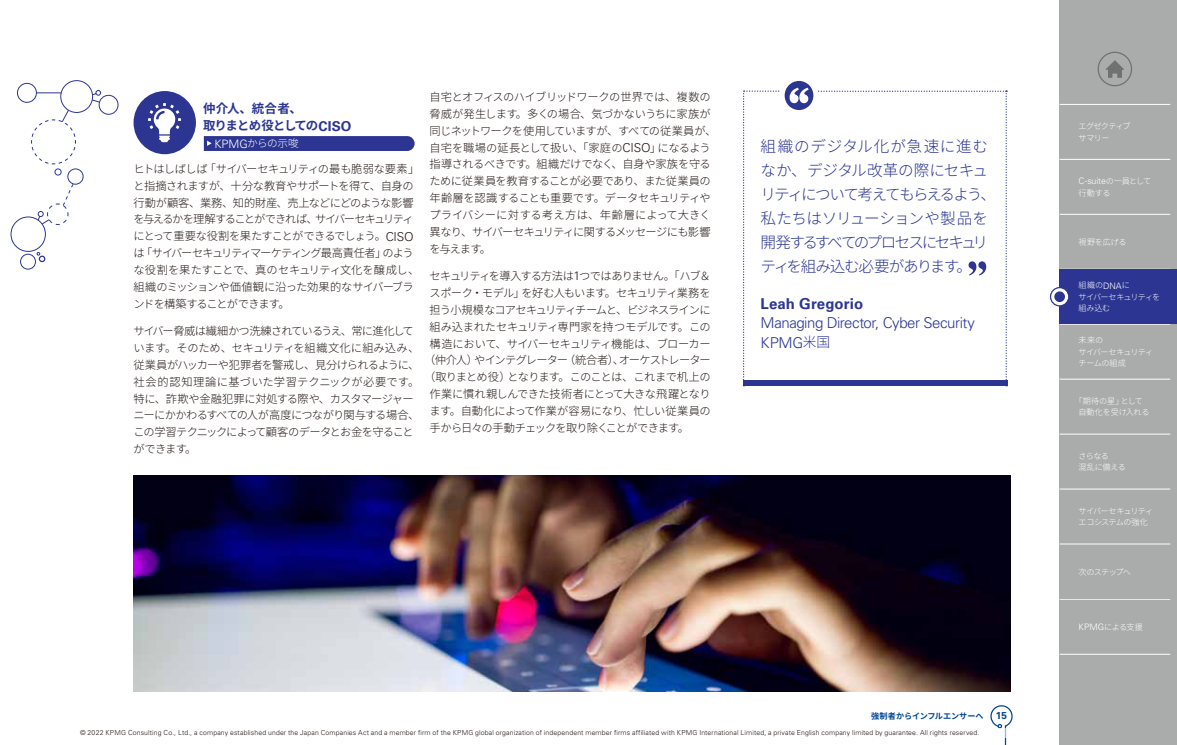
<style>
.page{position:relative;width:1177px;height:745px;background:#fff}
.page>*{position:absolute;margin:0;border:0;box-sizing:border-box;transform-origin:0 0}
.t1{font:300 15.62px/23.9px "Noto Sans CJ Kjp";letter-spacing:-.08em;color:#2c3692}
.t2{font:300 15px/19.5px "Univers LT Std";letter-spacing:-.03em;color:#2c3692}
.t3{font:700 15px "Univers LT Std";letter-spacing:.005em;color:#2c3692}
.t4{font:700 12.5px/17.8px "Noto Sans CJ Kjp";letter-spacing:-.07em;color:#2c3692}
.t5{font:300 11.25px/16.9px "Noto Sans CJ Kjp";letter-spacing:-.055em;color:#221815}
.t6{font:300 11.25px/16.9px "Noto Sans CJ Kjp";letter-spacing:-.035em;color:#221815}
.t7{font:300 11.25px "Noto Sans CJ Kjp";letter-spacing:-.08em;color:#221815}
.t8{font:300 11.25px "Noto Sans CJ Kjp";letter-spacing:-.09em;color:#221815}
.t9{font:300 11.25px "Noto Sans CJ Kjp";letter-spacing:-.03em;color:#221815}
.t10{font:300 10.62px "Noto Sans CJ Kjp";letter-spacing:-.04em;color:#fff}
.t11{font:300 8.88px "Univers LT Std";letter-spacing:-.015em;color:#fff}
.t12{font:300 8.12px/11.5px "Noto Sans CJ Kjp";letter-spacing:-.06em;color:#fff}
.t13{font:300 8.12px/11.5px "Noto Sans CJ Kjp";letter-spacing:-.025em;color:#fff}
.t14{font:700 8.12px "Noto Sans CJ Kjp";letter-spacing:-.005em;color:#004595}
.t15{font:300 8.12px/11.5px "Noto Sans CJ Kjp";letter-spacing:-.09em;color:#fff}
.t16{font:300 8.12px "Noto Sans CJ Kjp";letter-spacing:-.095em;color:#fff}
.t17{font:300 6.88px "Univers LT Std";letter-spacing:.02em;color:#221815}
.s1{font-family:"Univers LT Std";font-size:13.62px}
.s2{font-family:"Univers LT Std";font-size:11.62px}
.s3{font-family:"Univers LT Std";font-size:12.25px}
.s4{font-family:"Noto Sans CJ Kjp";font-size:13.75px}
.s5{font-family:"Univers LT Std";font-size:10px}
.s6{font-family:"Noto Sans CJ Kjp";font-size:8.12px}
.s7{font-family:"Univers LT Std";font-size:8.88px}
</style>
<div class="page">
<svg style="left:782px;top:78px;width:33px;height:34px"></svg>
<div style="left:779px;top:76px;width:39px;height:39px;border:5px solid #fff;border-radius:50%"></div>
<img style="left:133px;top:475px;width:877px;height:216px">
<svg style="left:10px;top:80px;width:109px;height:190px"></svg>
<svg style="left:204px;top:136px;width:210px;height:15px;background:#2f3993"></svg>
<div style="left:133px;top:91px;width:63px;height:63px;background:#2c3692;border-radius:50%"></div>
<svg style="left:148px;top:103px;width:33px;height:39px"></svg>
<svg style="left:743px;top:87px;width:264px;height:299px"></svg>
<svg style="left:990px;top:705px;width:23px;height:39px"></svg>
<div style="left:0;top:727px;width:1059px;height:10px;background:#fff"></div>
<div style="left:1059px;top:0;width:117px;height:744px;background:#aaabab"></div>
<hr style="left:1059px;top:653px;width:111px;height:1px;background:#fff">
<hr style="left:1059px;top:598px;width:111px;height:1px;background:#fff">
<hr style="left:1059px;top:159px;width:111px;height:1px;background:#fff">
<hr style="left:1059px;top:378px;width:111px;height:1px;background:#fff">
<hr style="left:1059px;top:488px;width:111px;height:1px;background:#fff">
<hr style="left:1059px;top:214px;width:111px;height:1px;background:#fff">
<hr style="left:1059px;top:433px;width:111px;height:1px;background:#fff">
<hr style="left:1059px;top:324px;width:111px;height:1px;background:#fff">
<hr style="left:1059px;top:543px;width:111px;height:1px;background:#fff">
<hr style="left:1059px;top:104px;width:111px;height:1px;background:#fff">
<div style="left:1097px;top:52px;width:35px;height:34px;border:1px solid #727171;border-radius:50%"></div>
<svg style="left:1106px;top:60px;width:18px;height:18px"></svg>
<div style="left:1059px;top:269px;width:117px;height:55px;background:#2c3692"></div>
<svg style="left:1050px;top:287px;width:18px;height:19px"></svg>
<div style="left:1049px;top:287px;width:20px;height:19px;border:1px solid #2c3692;border-radius:50%"></div>
<div style="left:1054px;top:291px;width:10px;height:11px;background:#2c3692;border-radius:50%"></div>
<p class="t4" style="left:203px;top:99px;width:150px">仲介人、統合者、<br>取りまとめ役としての<span class="s1">CISO</span></p>
<p class="t10" style="left:214px;top:137px;width:86px"><span class="s2">KPMG</span>からの示唆</p>
<p class="t5" style="left:133px;top:160px;width:287px">ヒトはしばしば「サイバーセキュリティの最も脆弱な要素」と指摘されますが、十分な教育やサポートを得て、自身の行動が顧客、業務、知的財産、売上などにどのような影響を与えるかを理解することができれば、サイバーセキュリティにとって重要な役割を果たすことができるでしょう。<span class="s3">CISO</span>は「サイバーセキュリティマーケティング最高責任者」のような役割を果たすことで、真のセキュリティ文化を醸成し、組織のミッションや価値観に沿った効果的なサイバーブランドを構築することができます。</p>
<p class="t5" style="left:133px;top:322px;width:287px">サイバー脅威は繊細かつ洗練されているうえ、常に進化しています。そのため、セキュリティを組織文化に組み込み、従業員がハッカーや犯罪者を警戒し、見分けられるように、社会的認知理論に基づいた学習テクニックが必要です。特に、詐欺や金融犯罪に対処する際や、カスタマージャーニーにかかわるすべての人が高度につながり関与する場合、この学習テクニックによって顧客のデータとお金を守ることができます。</p>
<p class="t6" style="left:429px;top:89px;width:288px">自宅とオフィスのハイブリッドワークの世界では、複数の脅威が発生します。多くの場合、気づかないうちに家族が同じネットワークを使用していますが、すべての従業員が、自宅を職場の延長として扱い、「家庭の<span class="s3">CISO</span>」になるよう指導されるべきです。組織だけでなく、自身や家族を守るために従業員を教育することが必要であり、また従業員の年齢層を認識することも重要です。データセキュリティやプライバシーに対する考え方は、年齢層によって大きく異なり、サイバーセキュリティに関するメッセージにも影響を与えます。</p>
<p class="t8" style="left:429px;top:269px;width:282px">セキュリティを導入する方法は<span class="s3">1</span>つではありません。「ハブ＆</p>
<p class="t5" style="left:429px;top:284px;width:282px">スポーク・モデル」を好む人もいます。セキュリティ業務を</p>
<p class="t7" style="left:429px;top:303px;width:282px">担う小規模なコアセキュリティチームと、ビジネスラインに</p>
<p class="t9" style="left:429px;top:320px;width:282px">組み込まれたセキュリティ専門家を持つモデルです。この</p>
<p class="t5" style="left:429px;top:335px;width:282px">構造において、サイバーセキュリティ機能は、ブローカー</p>
<p class="t5" style="left:424px;top:352px;width:288px">（仲介人）やインテグレーター（統合者）、オーケストレーター</p>
<p class="t5" style="left:424px;top:368px;width:288px">（取りまとめ役）となります。このことは、これまで机上の</p>
<p class="t5" style="left:429px;top:385px;width:282px">作業に慣れ親しんできた技術者にとって大きな飛躍となり</p>
<p class="t5" style="left:429px;top:402px;width:282px">ます。自動化によって作業が容易になり、忙しい従業員の</p>
<p class="t7" style="left:429px;top:421px;width:261px">手から日々の手動チェックを取り除くことができます。</p>
<h1 class="t1" style="left:760px;top:135px;width:237px">組織のデジタル化が急速に進むなか、デジタル改革の際にセキュリティについて考えてもらえるよう、私たちはソリューションや製品を開発するすべてのプロセスにセキュリティを組み込む必要があります。</h1>
<h2 class="t3" style="left:760px;top:294px;width:104px">Leah Gregorio</h2>
<h2 class="t2" style="left:760px;top:313px;width:216px">Managing Director, Cyber Security<br>KPMG<span class="s4">米国</span></h2>
<p class="t14" style="left:871px;top:711px;width:137px">強制者からインフルエンサーへ <span class="s5">15</span></p>
<p class="t17" style="left:80px;top:728px;width:900px">© 2022 KPMG Consulting Co., Ltd., a company established under the Japan Companies Act and a member firm of the KPMG global organization of independent member firms affiliated with KPMG International Limited, a private English company limited by guarantee. All rights reserved.</p>
<p class="t15" style="left:1078px;top:121px;width:54px">エグゼクティブサマリー</p>
<p class="t11" style="left:1078px;top:176px;width:74px">C-suite<span class="s6">の一員として</span></p>
<p class="t12" style="left:1078px;top:187px;width:33px">行動する</p>
<p class="t12" style="left:1078px;top:236px;width:49px">視野を広げる</p>
<p class="t12" style="left:1078px;top:279px;width:83px">組織の<span class="s7">DNA</span>に<br>サイバーセキュリティを組み込む</p>
<p class="t12" style="left:1078px;top:334px;width:76px">未来の<br>サイバーセキュリティチームの組成</p>
<p class="t13" style="left:1078px;top:395px;width:72px;text-indent:-4px">「期待の星」として自動化を受け入れる</p>
<p class="t12" style="left:1078px;top:450px;width:49px">さらなる<br>混乱に備える</p>
<p class="t12" style="left:1078px;top:505px;width:76px">サイバーセキュリティエコシステムの強化</p>
<p class="t16" style="left:1078px;top:567px;width:54px">次のステップへ</p>
<p class="t12" style="left:1078px;top:621px;width:66px"><span class="s7">KPMG</span>による支援</p>
</div>
